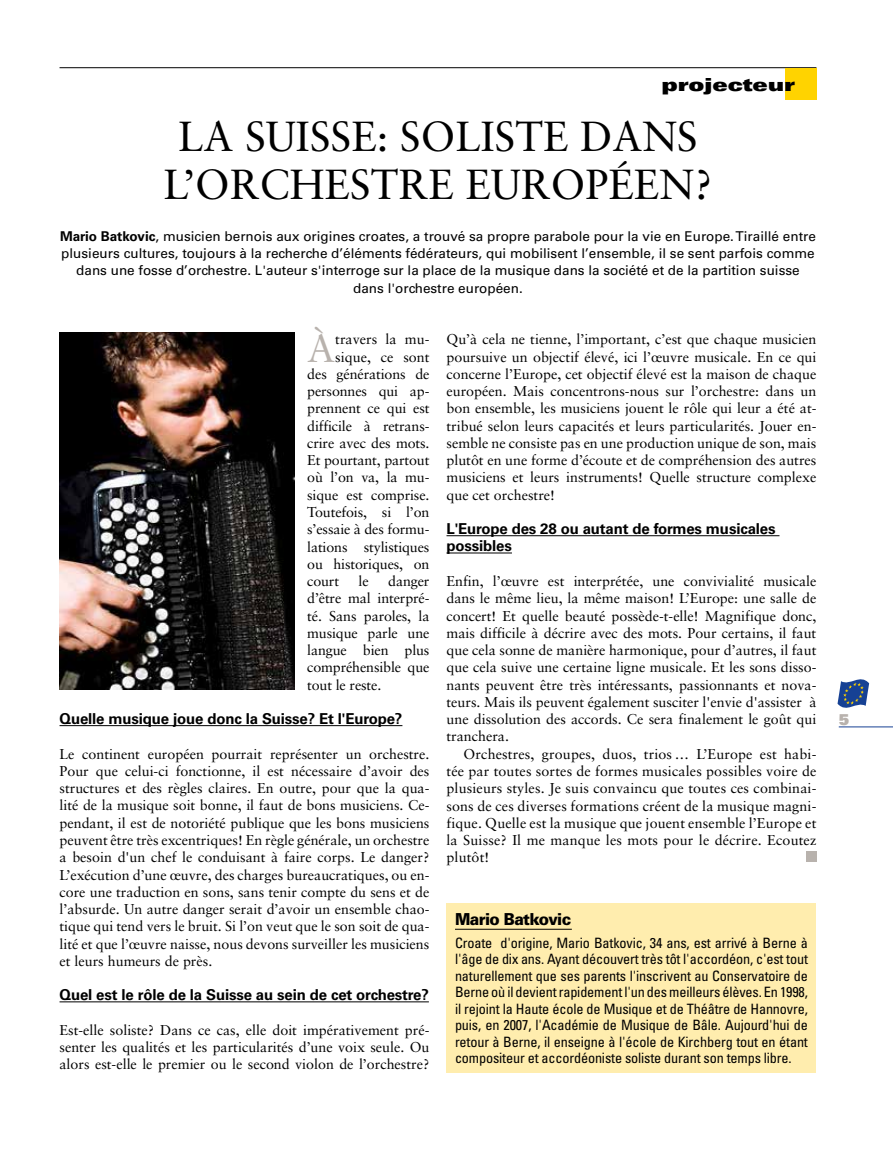
<style>
.page{position:relative;width:893px;height:1149px;background:#fff}
.page>*{position:absolute;margin:0;border:0;box-sizing:border-box;transform-origin:0 0}
.t1{font:42px/48px "Sabon";color:#000;text-align:center}
.t2{font:39px "Sabon";color:#b8b2ad}
.t3{font:900 expanded 18px "Univers";color:#000}
.t4{font:900 16.5px "Univers";letter-spacing:-.04em;color:#000;scale:.94 1}
.t5{font:700 15px/17.2px "Univers";letter-spacing:-.01em;color:#000}
.t6{font:900 15px "Univers";color:#b8b2ad}
.t7{font:14.25px/17.2px "Sabon";color:#000;text-align:justify}
.t8{font:condensed 14.25px/16.5px "Univers";letter-spacing:-.01em;color:#000;text-align:justify}
.t9{font:13.5px/17.2px "Univers";color:#000;text-align:center}
.s1{font-weight:700}
</style>
<div class="page">
<hr style="left:839px;top:726px;width:54px;height:1px;background:#164194">
<svg style="left:837px;top:679px;width:32px;height:28px"></svg>
<hr style="left:60px;top:67px;width:756px;height:1px;background:#000">
<div style="left:785px;top:68px;width:31px;height:31px;background:#ffd300"></div>
<hr style="left:60px;top:725px;width:342px;height:1px;background:#000">
<hr style="left:60px;top:1001px;width:369px;height:1px;background:#000">
<hr style="left:446px;top:535px;width:333px;height:1px;background:#000">
<hr style="left:446px;top:552px;width:66px;height:1px;background:#000">
<div style="left:806px;top:851px;width:10px;height:11px;background:#b8b2ad"></div>
<div style="left:446px;top:902px;width:370px;height:169px;background:#ffedae"></div>
<hr style="left:455px;top:928px;width:117px;height:1px;background:#000">
<img style="left:60px;top:332px;width:234px;height:357px">
<p class="t3" style="left:661px;top:74px;width:135px">projecteur</p>
<h1 class="t1" style="left:163px;top:111px;width:550px">LA SUISSE: SOLISTE DANS<br>L’ORCHESTRE EUROPÉEN?</h1>
<p class="t9" style="left:60px;top:227px;width:757px"><span class="s1">Mario Batkovic</span>, musicien bernois aux origines croates, a trouvé sa propre parabole pour la vie en Europe. Tiraillé entre plusieurs cultures, toujours à la recherche d’éléments fédérateurs, qui mobilisent l’ensemble, il se sent parfois comme dans une fosse d’orchestre. L'auteur s'interroge sur la place de la musique dans la société et de la partition suisse dans l'orchestre européen.</p>
<h2 class="t2" style="left:307px;top:324px;width:30px">À</h2>
<p class="t7" style="left:335px;top:330px;width:96px">travers la mu-</p>
<p class="t7" style="left:446px;top:330px;width:371px">Qu’à cela ne tienne, l’important, c’est que chaque musicien poursuive un objectif élevé, ici l’œuvre musicale. En ce qui concerne l’Europe, cet objectif élevé est la maison de chaque européen. Mais concentrons-nous sur l’orchestre: dans un bon ensemble, les musiciens jouent le rôle qui leur a été at&shy;tribué selon leurs capacités et leurs particularités. Jouer en&shy;semble ne consiste pas en une production unique de son, mais plutôt en une forme d’écoute et de compréhension des autres musiciens et leurs instruments! Quelle structure complexe que cet orchestre!</p>
<p class="t5" style="left:446px;top:520px;width:331px">L'Europe des 28 ou autant de formes musicales possibles</p>
<p class="t7" style="left:446px;top:572px;width:371px">Enfin, l’œuvre est interprétée, une convivialité musicale dans le même lieu, la même maison! L’Europe: une salle de concert! Et quelle beauté possède-t-elle! Magnifique donc, mais difficile à décrire avec des mots. Pour certains, il faut que cela sonne de manière harmonique, pour d’autres, il faut que cela suive une certaine ligne musicale. Et les sons disso&shy;nants peuvent être très intéressants, passionnants et nova&shy;teurs. Mais ils peuvent également susciter l'envie d'assister à une dissolution des accords. Ce sera finalement le goût qui tranchera.</p>
<p class="t7" style="left:446px;top:744px;width:371px;text-indent:17px">Orchestres, groupes, duos, trios … L’Europe est habi&shy;tée par toutes sortes de formes musicales possibles voire de plusieurs styles. Je suis convaincu que toutes ces combinai&shy;sons de ces diverses formations créent de la musique magni&shy;fique. Quelle est la musique que jouent ensemble l’Europe et la Suisse? Il me manque les mots pour le décrire. Ecoutez plutôt!</p>
<p class="t7" style="left:335px;top:348px;width:96px">sique, ce sont</p>
<p class="t7" style="left:307px;top:365px;width:124px">des générations de</p>
<p class="t7" style="left:307px;top:382px;width:124px">personnes qui ap-</p>
<p class="t7" style="left:307px;top:399px;width:124px">prennent ce qui est</p>
<p class="t7" style="left:307px;top:417px;width:124px">difficile à retrans-</p>
<p class="t7" style="left:307px;top:434px;width:124px">crire avec des mots.</p>
<p class="t7" style="left:307px;top:451px;width:124px">Et pourtant, partout</p>
<p class="t7" style="left:307px;top:468px;width:124px">où l’on va, la mu-</p>
<p class="t7" style="left:307px;top:486px;width:124px">sique est comprise.</p>
<p class="t7" style="left:307px;top:503px;width:124px">Toutefois, si l’on</p>
<p class="t7" style="left:307px;top:520px;width:124px">s’essaie à des formu-</p>
<p class="t7" style="left:307px;top:537px;width:124px">lations stylistiques</p>
<p class="t7" style="left:307px;top:555px;width:124px">ou historiques, on</p>
<p class="t7" style="left:307px;top:572px;width:33px">court</p>
<p class="t7" style="left:359px;top:572px;width:12px">le</p>
<p class="t7" style="left:307px;top:572px;width:124px;text-indent:81px">danger d’être mal interpré&shy;té. Sans paroles, la musique parle une langue bien plus compréhensible que tout le reste.</p>
<p class="t5" style="left:60px;top:710px;width:344px">Quelle musique joue donc la Suisse? Et l'Europe?</p>
<p class="t7" style="left:60px;top:744px;width:371px">Le continent européen pourrait représenter un orchestre.<br>Pour que celui-ci fonctionne, il est nécessaire d’avoir des structures et des règles claires. En outre, pour que la qua&shy;lité de la musique soit bonne, il faut de bons musiciens. Ce&shy;pendant, il est de notoriété publique que les bons musiciens peuvent être très excentriques! En règle générale, un orchestre a besoin d'un chef le conduisant à faire corps. Le danger?<br>L’exécution d’une œuvre, des charges bureaucratiques, ou en&shy;core une traduction en sons, sans tenir compte du sens et de l’absurde. Un autre danger serait d’avoir un ensemble chao&shy;tique qui tend vers le bruit. Si l’on veut que le son soit de qua&shy;lité et que l’œuvre naisse, nous devons surveiller les musiciens et leurs humeurs de près.</p>
<p class="t5" style="left:60px;top:986px;width:371px">Quel est le rôle de la Suisse au sein de cet orchestre?</p>
<p class="t7" style="left:60px;top:1020px;width:371px">Est-elle soliste? Dans ce cas, elle doit impérativement pré&shy;senter les qualités et les particularités d’une voix seule. Ou alors est-elle le premier ou le second violon de l’orchestre?</p>
<p class="t4" style="left:455px;top:908px;width:125px">Mario Batkovic</p>
<p class="t8" style="left:455px;top:933px;width:354px">Croate d'origine, Mario Batkovic, 34 ans, est arrivé à Berne à l'âge de dix ans. Ayant découvert très tôt l'accordéon, c'est tout naturellement que ses parents l'inscrivent au Conservatoire de Berne où il devient rapidement l'un des meilleurs élèves. En 1998, il rejoint la Haute école de Musique et de Théâtre de Hannovre, puis, en 2007, l'Académie de Musique de Bâle. Aujourd'hui de retour à Berne, il enseigne à l'école de Kirchberg tout en étant compositeur et accordéoniste soliste durant son temps libre.</p>
<p class="t6" style="left:839px;top:709px;width:12px">5</p>
</div>
